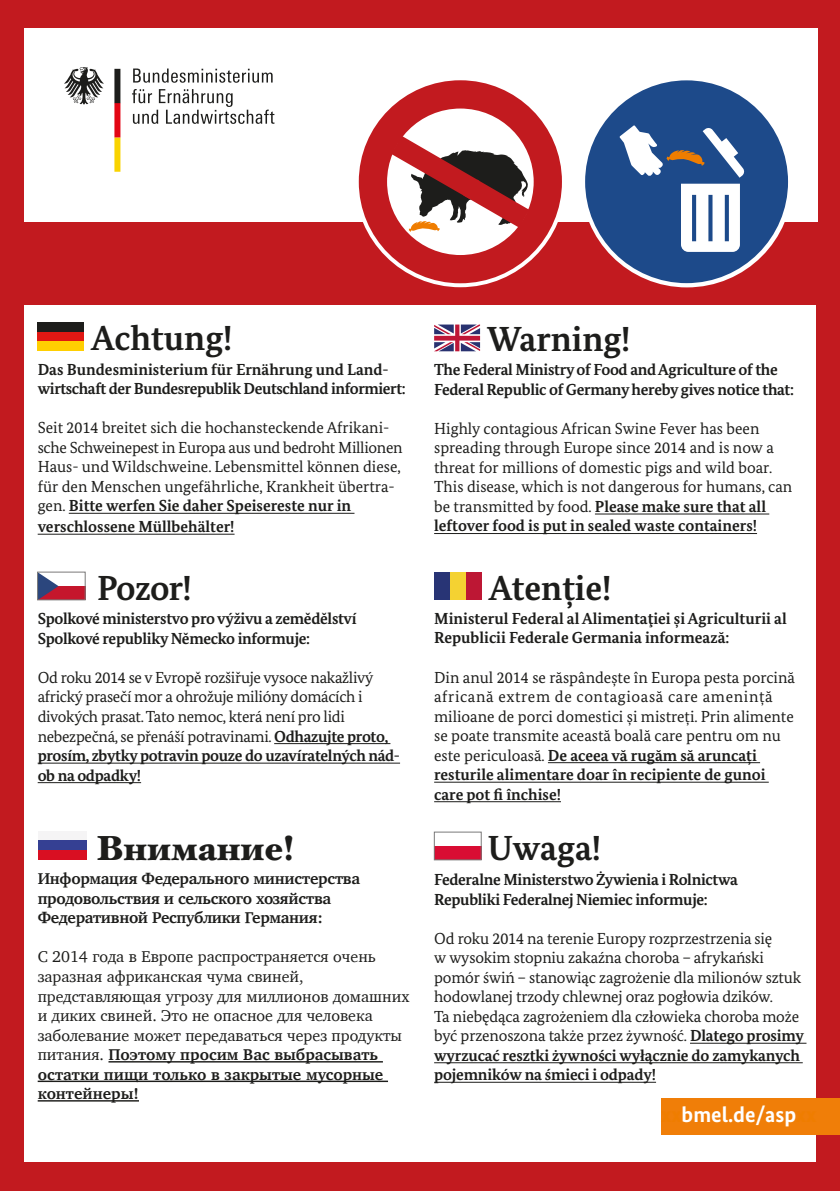
<style>
.page{position:relative;width:840px;height:1191px;background:#fff}
.page>*{position:absolute;margin:0;border:0;box-sizing:border-box;transform-origin:0 0}
.t1{font:700 34.8px "Bundes Serif";color:#1d1d1b}
.t2{font:900 34.8px "Hoefler Text";color:#1d1d1b}
.t3{font:700 22px "Bundes Sans";color:#fff}
.t4{font:16px/19.6px "Bundes Serif";letter-spacing:-.01em;color:#1d1d1b}
.t5{font:700 16px/19.6px "Bundes Serif";letter-spacing:-.02em;color:#1d1d1b}
.t6{font:16px/19.6px "Charter";color:#1d1d1b}
.t7{font:700 16px/19.6px "Charter";letter-spacing:-.02em;color:#1d1d1b}
.t8{font:700 16px/19.6px "Bundes Serif";color:#1d1d1b}
.s1{font-weight:700}
.s2{color:#ef7d00}
</style>
<div class="page">
<div style="left:0;top:0;width:839px;height:1191px;background:#c21a1f"></div>
<div style="left:24px;top:28px;width:793px;height:194px;background:#fff"></div>
<svg style="left:64px;top:67px;width:40px;height:38px"></svg>
<svg style="left:114px;top:69px;width:6px;height:103px"></svg>
<svg style="left:133px;top:69px;width:139px;height:14px"></svg>
<svg style="left:132px;top:89px;width:142px;height:35px"></svg>
<div style="left:24px;top:306px;width:791px;height:856px;background:#fff"></div>
<hr style="left:69px;top:513px;width:285px;height:1px;background:#1d1d1b">
<hr style="left:38px;top:534px;width:196px;height:1px;background:#1d1d1b">
<div style="left:38px;top:322px;width:46px;height:28px;background:#1d1d1b"></div>
<div style="left:38px;top:332px;width:46px;height:18px;background:#e01813"></div>
<div style="left:38px;top:341px;width:46px;height:9px;background:#ffcf01"></div>
<hr style="left:108px;top:1061px;width:275px;height:1px;background:#1d1d1b">
<hr style="left:38px;top:1080px;width:350px;height:2px;background:#1d1d1b">
<hr style="left:38px;top:1100px;width:101px;height:1px;background:#1d1d1b">
<div style="left:38px;top:831px;width:49px;height:9px;background:#f5f4f5"></div>
<div style="left:38px;top:840px;width:49px;height:10px;background:#354093"></div>
<div style="left:38px;top:850px;width:49px;height:10px;background:#d90f22"></div>
<hr style="left:594px;top:513px;width:174px;height:1px;background:#1d1d1b">
<hr style="left:434px;top:533px;width:322px;height:1px;background:#1d1d1b">
<svg style="left:434px;top:324px;width:46px;height:27px"></svg>
<hr style="left:547px;top:762px;width:212px;height:1px;background:#1d1d1b">
<hr style="left:434px;top:781px;width:334px;height:1px;background:#1d1d1b">
<hr style="left:434px;top:801px;width:126px;height:1px;background:#1d1d1b">
<div style="left:434px;top:572px;width:15px;height:27px;background:#283475"></div>
<div style="left:449px;top:572px;width:16px;height:27px;background:#f4d232"></div>
<div style="left:465px;top:572px;width:16px;height:27px;background:#bd1734"></div>
<hr style="left:274px;top:743px;width:116px;height:1px;background:#1d1d1b">
<hr style="left:38px;top:762px;width:362px;height:1px;background:#1d1d1b">
<hr style="left:38px;top:782px;width:103px;height:1px;background:#1d1d1b">
<div style="left:38px;top:572px;width:47px;height:28px;background:#c5162c"></div>
<div style="left:38px;top:572px;width:47px;height:14px;background:#fff"></div>
<svg style="left:39px;top:574px;width:19px;height:24px"></svg>
<div style="left:37px;top:572px;width:48px;height:28px;border:1px solid #7a7979"></div>
<hr style="left:689px;top:1042px;width:117px;height:1px;background:#1d1d1b">
<hr style="left:434px;top:1062px;width:368px;height:1px;background:#1d1d1b">
<hr style="left:434px;top:1081px;width:221px;height:1px;background:#1d1d1b">
<div style="left:434px;top:846px;width:47px;height:14px;background:#d90d33"></div>
<div style="left:434px;top:832px;width:47px;height:28px;border:1px solid #7a7979"></div>
<div style="left:660px;top:1097px;width:179px;height:37px;background:#f07e08"></div>
<svg style="left:580px;top:76px;width:212px;height:211px"></svg>
<div style="left:584px;top:80px;width:203px;height:203px;background:#1d4a8a;border-radius:50%"></div>
<svg style="left:681px;top:184px;width:58px;height:68px;background:#dce3ed"></svg>
<svg style="left:619px;top:125px;width:125px;height:53px"></svg>
<svg style="left:354px;top:76px;width:211px;height:211px"></svg>
<div style="left:358px;top:80px;width:203px;height:203px;border:28px solid #c21a1f;border-radius:50%"></div>
<svg style="left:391px;top:136px;width:138px;height:96px"></svg>
<h1 class="t1" style="left:92px;top:317px;width:142px">Achtung!</h1>
<p class="t5" style="left:38px;top:359px;width:369px">Das Bundesministerium für Ernährung und Land&shy;wirtschaft der Bundesrepublik Deutschland informiert:</p>
<p class="t4" style="left:38px;top:417px;width:366px">Seit 2014 breitet sich die hochansteckende Afrikani&shy;sche Schweinepest in Europa aus und bedroht Millionen Haus- und Wildschweine. Lebensmittel können diese, für den Menschen ungefährliche, Krankheit übertra&shy;gen. <span class="s1">Bitte werfen Sie daher Speisereste nur in verschlossene Müllbehälter!</span></p>
<h1 class="t1" style="left:97px;top:567px;width:96px">Pozor!</h1>
<p class="t5" style="left:38px;top:609px;width:320px">Spolkové ministerstvo pro výživu a zemědělství<br>Spolkové republiky Německo informuje:</p>
<p class="t4" style="left:38px;top:667px;width:363px">Od roku 2014 se v Evropě rozšiřuje vysoce nakažlivý africký prasečí mor a ohrožuje milióny domácích i divokých prasat. Tato nemoc, která není pro lidi nebezpečná, se přenáší potravinami. <span class="s1">Odhazujte proto, prosím, zbytky potravin pouze do uzavíratelných nád&shy;ob na odpadky!</span></p>
<h1 class="t2" style="left:96px;top:827px;width:200px">Внимание!</h1>
<p class="t7" style="left:38px;top:869px;width:324px">Информация Федерального министерства продовольствия и сельского хозяйства<br>Федеративной Республики Германия:</p>
<p class="t6" style="left:38px;top:947px;width:373px">С 2014 года в Европе распространяется очень заразная африканская чума свиней, представляющая угрозу для миллионов домашних и диких свиней. Это не опасное для человека заболевание может передаваться через продукты питания. <span class="s1">Поэтому просим Вас выбрасывать остатки пищи только в закрытые мусорные контейнеры!</span></p>
<h1 class="t1" style="left:487px;top:318px;width:144px">Warning!</h1>
<p class="t5" style="left:434px;top:360px;width:361px">The Federal Ministry of Food and Agriculture of the<br>Federal Republic of Germany hereby gives notice that:</p>
<p class="t4" style="left:434px;top:418px;width:359px">Highly contagious African Swine Fever has been spreading through Europe since 2014 and is now a threat for millions of domestic pigs and wild boar.<br>This disease, which is not dangerous for humans, can be transmitted by food. <span class="s1">Please make sure that all leftover food is put in sealed waste containers!</span></p>
<h1 class="t1" style="left:488px;top:566px;width:124px">Atenție!</h1>
<p class="t8" style="left:434px;top:608px;width:354px">Ministerul Federal al Alimentaţiei și Agriculturii al<br>Republicii Federale Germania informează:</p>
<p class="t4" style="left:434px;top:667px;width:362px">Din anul 2014 se răspândește în Europa pesta porcină africană extrem de contagioasă care amenință milioane de porci domestici și mistreți. Prin alimente se poate transmite această boală care pentru om nu este periculoasă. <span class="s1">De aceea vă rugăm să aruncați resturile alimentare doar în recipiente de gunoi care pot fi închise!</span></p>
<h1 class="t1" style="left:487px;top:827px;width:115px">Uwaga!</h1>
<p class="t5" style="left:434px;top:869px;width:305px">Federalne Ministerstwo Żywienia i Rolnictwa<br>Republiki Federalnej Niemiec informuje:</p>
<p class="t4" style="left:434px;top:928px;width:371px">Od roku 2014 na terenie Europy rozprzestrzenia się<br>w wysokim stopniu zakaźna choroba – afrykański pomór świń – stanowiąc zagrożenie dla milionów sztuk hodowlanej trzody chlewnej oraz pogłowia dzików.<br>Ta niebędąca zagrożeniem dla człowieka choroba może być przenoszona także przez żywność. <span class="s1">Dlatego prosimy wyrzucać resztki żywności wyłącznie do zamykanych pojemników na śmieci i odpady!</span></p>
<h2 class="t3" style="left:660px;top:1101px;width:157px"><span class="s2">xx</span>bmel.de/asp<span class="s2">xx</span></h2>
</div>
